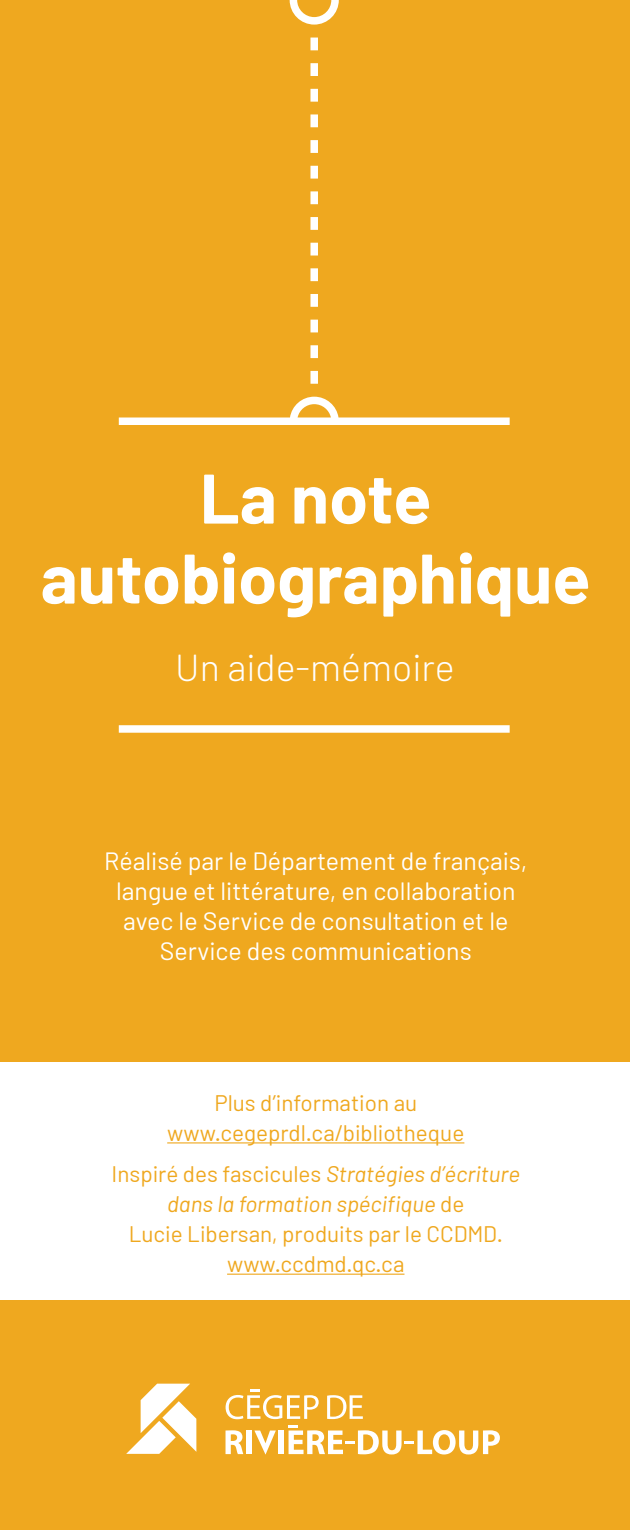
<style>
.page{position:relative;width:630px;height:1530px;background:#efa81f}
.page>*{position:absolute;margin:0;border:0;box-sizing:border-box;transform-origin:0 0}
.t1{font:700 70px/80px "Barlow";color:#fff;text-align:center}
.t2{font:300 37.5px "Barlow";color:#fff}
.t3{font:25px/30px "Barlow";color:#fff;text-align:center}
.t4{font:22.5px/30px "Barlow";color:#efa81f;text-align:center}
.s1{font-style:italic}
</style>
<div class="page">
<div style="left:0;top:1062px;width:630px;height:237px;background:#fff"></div>
<svg style="left:126px;top:1384px;width:70px;height:70px"></svg>
<svg style="left:226px;top:1389px;width:93px;height:30px"></svg>
<svg style="left:327px;top:1395px;width:36px;height:24px"></svg>
<svg style="left:226px;top:1430px;width:17px;height:24px"></svg>
<div style="left:246px;top:1431px;width:6px;height:23px;background:#fff"></div>
<div style="left:279px;top:1431px;width:5px;height:23px;background:#fff"></div>
<svg style="left:289px;top:1425px;width:211px;height:29px"></svg>
<svg style="left:254px;top:1431px;width:22px;height:24px"></svg>
<svg style="left:119px;top:397px;width:391px;height:28px"></svg>
<div style="left:119px;top:725px;width:391px;height:8px;background:#fff"></div>
<svg style="left:310px;top:38px;width:8px;height:346px"></svg>
<hr style="left:167px;top:1142px;width:297px;height:1px;background:#efa81f">
<hr style="left:227px;top:1274px;width:178px;height:1px;background:#efa81f">
<svg style="left:290px;top:0;width:49px;height:25px"></svg>
<p class="t1" style="left:41px;top:458px;width:551px">La note autobiographique</p>
<p class="t2" style="left:175px;top:644px;width:281px">Un aide-mémoire</p>
<p class="t3" style="left:104px;top:846px;width:425px">Réalisé par le Département de français, langue et littérature, en collaboration avec le Service de consultation et le Service des communications</p>
<p class="t4" style="left:214px;top:1088px;width:204px">Plus d’information au</p>
<p class="t4" style="left:167px;top:1118px;width:299px">www.cegeprdl.ca/bibliotheque</p>
<p class="t4" style="left:112px;top:1159px;width:410px">Inspiré des fascicules <span class="s1">Stratégies d’écriture dans la formation spécifique</span> de<br>Lucie Libersan, produits par le CCDMD.</p>
<p class="t4" style="left:227px;top:1249px;width:179px">www.ccdmd.qc.ca</p>
</div>
